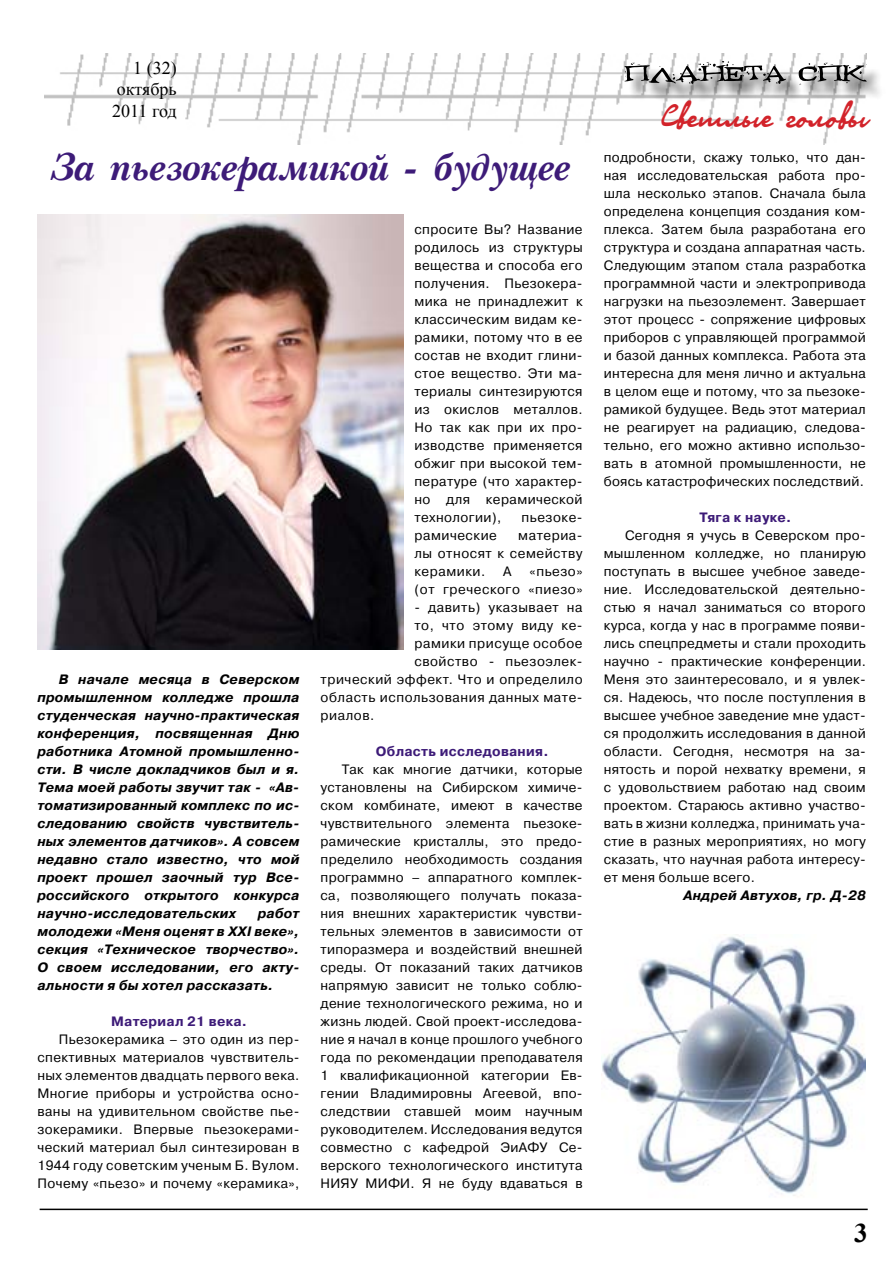
<style>
.page{position:relative;width:893px;height:1263px;background:#fff}
.page>*{position:absolute;margin:0;border:0;box-sizing:border-box;transform-origin:0 0}
.t1{font:italic 700 37.5px "Pasma";color:#3d1b78}
.t2{font:36px "Olga CTT";color:#d2232a}
.t3{font:700 27px "Times New Roman";color:#000}
.t4{font:18px/21.6px "Times New Roman";color:#000;text-align:justify}
.t5{font:13.5px/18px "Pragmatica WINC";letter-spacing:.03em;color:#000;text-align:justify}
.t6{font:italic 700 13.5px/18px "Pragmatica WINC";letter-spacing:.02em;color:#000;text-align:justify}
.t7{font:700 13.5px "Pragmatica WINC";letter-spacing:.02em;color:#3d1b78}
</style>
<div class="page">
<img style="left:44px;top:54px;width:823px;height:90px">
<div style="left:627px;top:64px;width:258px;height:39px;background:#000;opacity:.75"></div>
<svg style="left:624px;top:61px;width:243px;height:23px"></svg>
<hr style="left:40px;top:1208px;width:828px;height:2px;background:#000">
<img style="left:37px;top:215px;width:367px;height:435px">
<img style="left:601px;top:934px;width:265px;height:262px">
<h3 class="t4" style="left:112px;top:57px;width:66px;text-indent:21px">1 (32) октябрь 2011 год</h3>
<h1 class="t1" style="left:50px;top:144px;width:521px">За пьезокерамикой - будущее</h1>
<p class="t6" style="left:37px;top:670px;width:264px;text-indent:21px">В начале месяца в Северском промышленном колледже прошла студенческая научно-практическая конференция, посвященная Дню работника Атомной промышленно&shy;сти. В числе докладчиков был и я.<br>Тема моей работы звучит так - «Ав&shy;томатизированный комплекс по ис&shy;следованию свойств чувствитель&shy;ных элементов датчиков». А совсем недавно стало известно, что мой проект прошел заочный тур Все&shy;российского открытого конкурса научно-исследовательских</p>
<p class="t6" style="left:37px;top:904px;width:263px;text-indent:220px">работ молодежи «Меня оценят в XXI веке», секция «Техническое творчество».<br>О своем исследовании, его акту&shy;альности я бы хотел рассказать.</p>
<p class="t7" style="left:111px;top:1014px;width:137px">Материал 21 века.</p>
<p class="t5" style="left:37px;top:1030px;width:264px;text-indent:21px">Пьезокерамика – это один из пер&shy;спективных материалов чувствитель&shy;ных элементов двадцать первого века.<br>Многие приборы и устройства осно&shy;ваны на удивительном свойстве пье&shy;зокерамики. Впервые пьезокерами&shy;ческий материал был синтезирован в 1944 году советским ученым Б. Вулом.<br>Почему «пьезо» и почему «керамика»,</p>
<p class="t5" style="left:414px;top:220px;width:170px">спросите Вы? Название родилось из структуры вещества и способа его получения. Пьезокера&shy;мика не принадлежит к классическим видам ке&shy;рамики, потому что в ее состав не входит глини&shy;стое вещество. Эти ма&shy;териалы синтезируются из окислов металлов.<br>Но так как при их про&shy;изводстве применяется обжиг при высокой тем&shy;пературе (что характер&shy;но для керамической технологии),</p>
<p class="t5" style="left:522px;top:508px;width:63px">пьезоке-</p>
<p class="t5" style="left:414px;top:526px;width:170px;text-indent:104px">материа&shy;лы относят к семейству керамики.</p>
<p class="t5" style="left:414px;top:526px;width:84px">рамические</p>
<p class="t5" style="left:503px;top:562px;width:10px">А</p>
<p class="t5" style="left:414px;top:562px;width:170px;text-align:right">«пьезо»<br>(от греческого «пиезо»</p>
<p class="t5" style="left:414px;top:598px;width:170px">- давить) указывает на</p>
<p class="t5" style="left:414px;top:616px;width:170px">то, что этому виду ке-</p>
<p class="t5" style="left:414px;top:634px;width:170px">рамики присуще особое</p>
<p class="t5" style="left:414px;top:652px;width:170px">свойство - пьезоэлек-</p>
<p class="t5" style="left:321px;top:670px;width:263px">трический эффект. Что и определило</p>
<p class="t5" style="left:321px;top:688px;width:264px">область использования данных мате-</p>
<p class="t5" style="left:321px;top:706px;width:55px">риалов.</p>
<p class="t7" style="left:376px;top:744px;width:174px">Область исследования.</p>
<p class="t5" style="left:321px;top:760px;width:264px;text-indent:21px">Так как многие датчики, которые установлены на Сибирском химиче&shy;ском комбинате, имеют в качестве чувствительного элемента пьезоке&shy;рамические кристаллы, это предо&shy;пределило необходимость создания программно – аппаратного комплек&shy;са, позволяющего получать показа&shy;ния внешних характеристик чувстви&shy;тельных элементов в зависимости от типоразмера и воздействий внешней среды. От показаний таких датчиков напрямую зависит не только соблю&shy;дение технологического режима, но и жизнь людей. Свой проект-исследова&shy;ние я начал в конце прошлого учебного года по рекомендации преподавателя 1 квалификационной категории Ев&shy;гении Владимировны Агеевой, впо&shy;следствии ставшей моим научным руководителем. Исследования ведутся совместно с кафедрой ЭиАФУ Се&shy;верского технологического института НИЯУ МИФИ. Я не буду вдаваться в</p>
<h2 class="t2" style="left:662px;top:92px;width:208px">Светлые головы</h2>
<p class="t5" style="left:604px;top:148px;width:264px">подробности, скажу только, что дан&shy;ная исследовательская работа про&shy;шла несколько этапов. Сначала была определена концепция создания ком&shy;плекса. Затем была разработана его структура и создана аппаратная часть.<br>Следующим этапом стала разработка программной части и электропривода нагрузки на пьезоэлемент. Завершает этот процесс - сопряжение цифровых приборов с управляющей программой и базой данных комплекса. Работа эта интересна для меня лично и актуальна в целом еще и потому, что за пьезоке&shy;рамикой будущее. Ведь этот материал не реагирует на радиацию, следова&shy;тельно, его можно активно использо&shy;вать в атомной промышленности, не боясь катастрофических последствий.</p>
<p class="t7" style="left:699px;top:509px;width:93px">Тяга к науке.</p>
<p class="t5" style="left:604px;top:526px;width:264px;text-indent:21px">Сегодня я учусь в Северском про&shy;мышленном колледже, но планирую поступать в высшее учебное заведе&shy;ние. Исследовательской деятельно&shy;стью я начал заниматься со второго курса, когда у нас в программе появи&shy;лись спецпредметы и стали проходить научно - практические конференции.<br>Меня это заинтересовало, и я увлек&shy;ся. Надеюсь, что после поступления в высшее учебное заведение мне удаст&shy;ся продолжить исследования в данной области. Сегодня, несмотря на за&shy;нятость и порой нехватку времени, я с удовольствием работаю над своим проектом. Стараюсь активно участво&shy;вать в жизни колледжа, принимать уча&shy;стие в разных мероприятиях, но могу сказать, что научная работа интересу&shy;ет меня больше всего.</p>
<p class="t6" style="left:683px;top:886px;width:184px">Андрей Автухов, гр. Д-28</p>
<h3 class="t3" style="left:854px;top:1214px;width:15px">3</h3>
</div>
